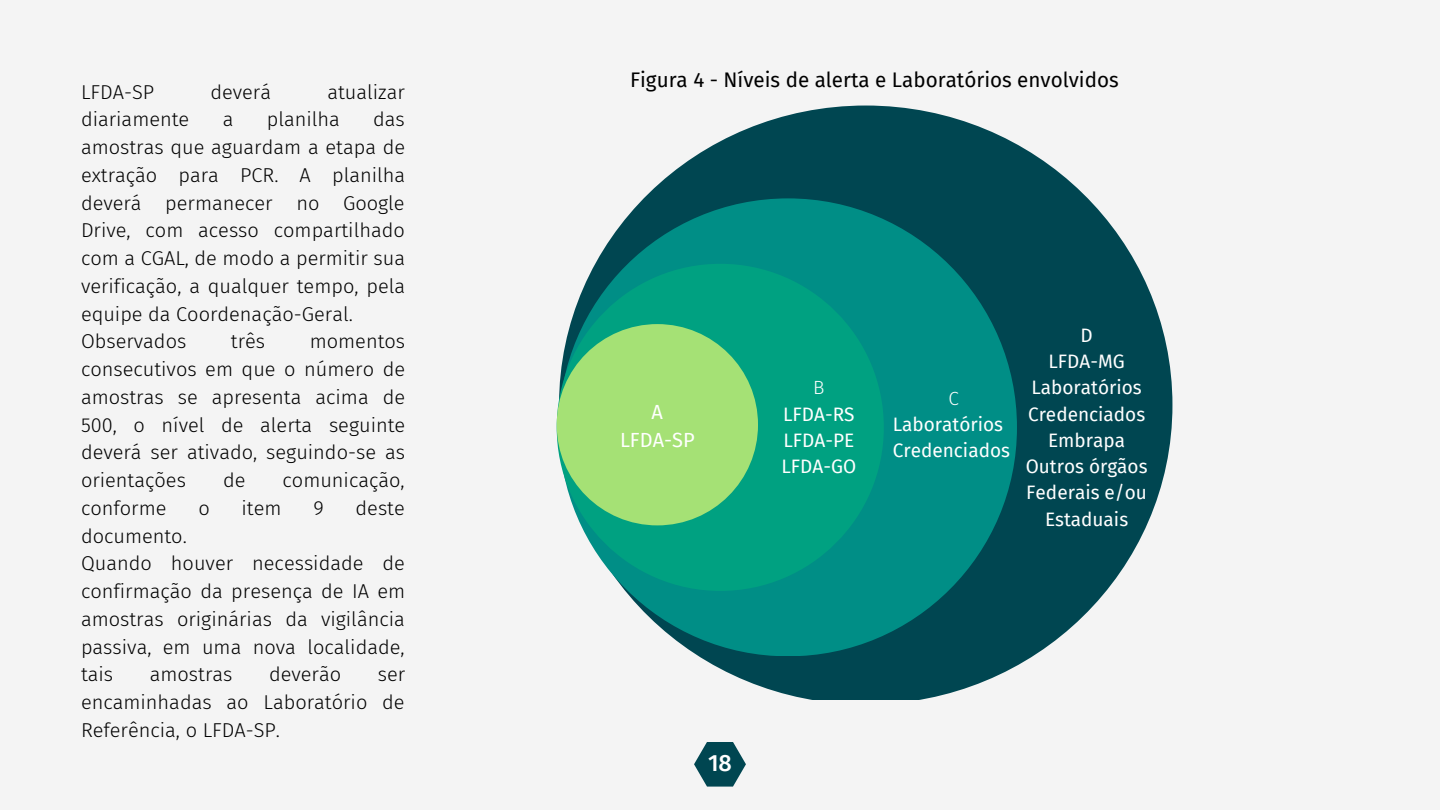
<style>
.page{position:relative;width:1440px;height:810px;background:#f4f4f4}
.page>*{position:absolute;margin:0;border:0;box-sizing:border-box;transform-origin:0 0}
.t1{font:500 23.5px "Fira Sans";color:#fff}
.t2{font:20.6px "Fira Sans";color:#000}
.t3{font:300 20px/27.8px "Fira Sans";color:#000}
.t4{font:20px/27.8px "Fira Sans";color:#fff;text-align:center}
.t5{font:19px/26.2px "Fira Sans";color:#fff;text-align:justify}
.t6{font:300 19px "Fira Sans";color:#fff}
</style>
<div class="page">
<svg style="left:694px;top:742px;width:52px;height:45px"></svg>
<svg style="left:559px;top:106px;width:613px;height:594px;fill:#004651"></svg>
<div style="left:559px;top:198px;width:458px;height:458px;background:#008e86;border-radius:50%"></div>
<div style="left:557px;top:264px;width:327px;height:327px;background:#00a181;border-radius:50%"></div>
<div style="left:557px;top:324px;width:201px;height:201px;background:#a5e175;border-radius:50%"></div>
<p class="t3" style="left:81px;top:78px;width:75px">LFDA-SP</p>
<p class="t3" style="left:210px;top:78px;width:62px">deverá</p>
<p class="t3" style="left:327px;top:78px;width:79px">atualizar</p>
<p class="t3" style="left:81px;top:106px;width:110px">diariamente</p>
<p class="t3" style="left:223px;top:106px;width:12px">a</p>
<p class="t3" style="left:267px;top:106px;width:75px">planilha</p>
<p class="t3" style="left:81px;top:106px;width:326px;text-indent:292px">das amostras que aguardam a etapa de extração para PCR. A planilha deverá permanecer no Google<br>Drive, com acesso compartilhado com a CGAL, de modo a permitir sua verificação, a qualquer tempo, pela equipe da Coordenação-Geral.<br>Observados</p>
<p class="t3" style="left:231px;top:328px;width:36px">três</p>
<p class="t3" style="left:81px;top:328px;width:326px;text-align:justify;text-indent:229px">momentos consecutivos em que o número de amostras se apresenta acima de 500, o nível de alerta seguinte deverá ser ativado, seguindo-se as orientações</p>
<p class="t3" style="left:223px;top:466px;width:24px">de</p>
<p class="t3" style="left:283px;top:466px;width:124px">comunicação,</p>
<p class="t3" style="left:81px;top:494px;width:87px">conforme</p>
<p class="t3" style="left:198px;top:494px;width:13px">o</p>
<p class="t3" style="left:242px;top:494px;width:41px">item</p>
<p class="t3" style="left:313px;top:494px;width:12px">9</p>
<p class="t3" style="left:356px;top:494px;width:51px">deste</p>
<p class="t3" style="left:81px;top:522px;width:326px">documento.<br>Quando houver necessidade de confirmação da presença de IA em amostras originárias da vigilância passiva, em uma nova localidade, tais</p>
<p class="t3" style="left:150px;top:661px;width:84px">amostras</p>
<p class="t3" style="left:269px;top:661px;width:74px">deverão</p>
<p class="t3" style="left:81px;top:661px;width:326px;text-align:justify;text-indent:297px">ser encaminhadas ao Laboratório de Referência, o LFDA-SP.</p>
<p class="t2" style="left:630px;top:68px;width:490px">Figura 4 - Níveis de alerta e Laboratórios envolvidos</p>
<p class="t4" style="left:620px;top:399px;width:76px">A<br>LFDA-SP</p>
<p class="t6" style="left:813px;top:377px;width:13px">B</p>
<p class="t5" style="left:782px;top:401px;width:76px">LFDA-RS LFDA-PE LFDA-GO</p>
<p class="t6" style="left:949px;top:387px;width:12px">C</p>
<p class="t5" style="left:893px;top:412px;width:119px">Laboratórios<br>Credenciados</p>
<p class="t5" style="left:1026px;top:322px;width:123px;text-align:center">D<br>LFDA-MG<br>Laboratórios<br>Credenciados<br>Embrapa<br>Outros órgãos<br>Federais e/ou<br>Estaduais</p>
<p class="t1" style="left:708px;top:749px;width:25px">18</p>
</div>
